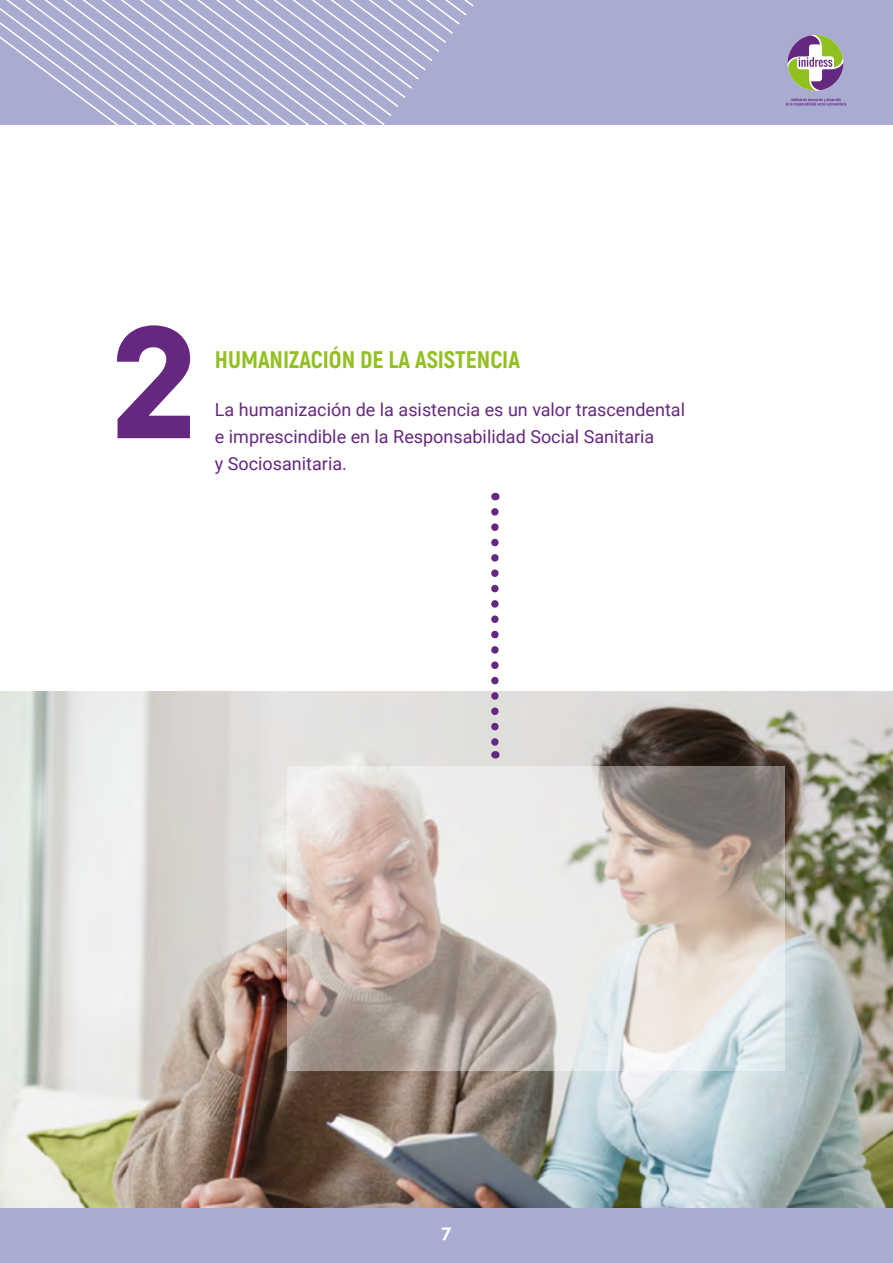
<style>
.page{position:relative;width:893px;height:1263px;background:#fff}
.page>*{position:absolute;margin:0;border:0;box-sizing:border-box;transform-origin:0 0}
.t1{font:700 150px "Arvo";color:#662781}
.t2{font:800 24px "Akrobat";color:#92c020}
.t3{font:18px/27px "Roboto";color:#662781}
.t4{font:700 18px "Raleway";color:#fff}
</style>
<div class="page">
<img style="left:0;top:692px;width:893px;height:517px">
<div style="left:0;top:0;width:893px;height:125px;background:#aaabd1"></div>
<svg style="left:0;top:0;width:474px;height:125px"></svg>
<div style="left:0;top:1209px;width:893px;height:54px;background:#aaabd1"></div>
<svg style="left:787px;top:35px;width:56px;height:56px"></svg>
<svg style="left:786px;top:98px;width:60px;height:8px"></svg>
<svg style="left:491px;top:512px;width:8px;height:246px"></svg>
<svg style="left:287px;top:766px;width:498px;height:305px;background:#cdc4bd"></svg>
<h1 class="t1" style="left:108px;top:290px;width:88px">2</h1>
<h2 class="t2" style="left:215px;top:344px;width:307px">HUMANIZACIÓN DE LA ASISTENCIA</h2>
<p class="t3" style="left:215px;top:395px;width:472px">La humanización de la asistencia es un valor trascendental e imprescindible en la Responsabilidad Social Sanitaria</p>
<p class="t3" style="left:215px;top:449px;width:134px">y Sociosanitaria.</p>
<p class="t4" style="left:441px;top:1221px;width:12px">7</p>
</div>
